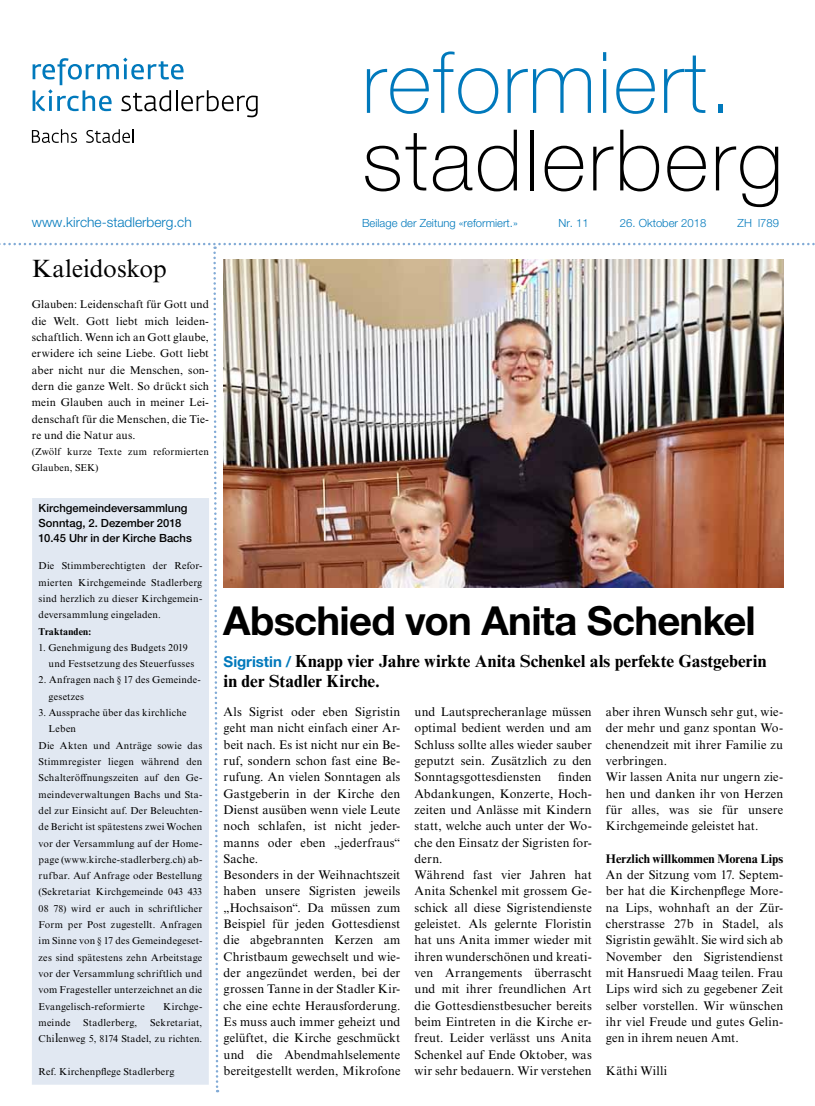
<style>
.page{position:relative;width:815px;height:1106px;background:#fff}
.page>*{position:absolute;margin:0;border:0;box-sizing:border-box;transform-origin:0 0}
.t1{font:100 85px "Helvetica Neue LT Pro";letter-spacing:.02em;color:#0079bc}
.t2{font:100 85px "Helvetica Neue LT Pro";letter-spacing:.03em;color:#000}
.t3{font:700 40px "Helvetica Neue LT Pro";letter-spacing:-.02em;color:#000}
.t4{font:25px "Times NRMT Pro";letter-spacing:-.005em;color:#000}
.t5{font:700 17.5px/20px "Times NRMT Pro";color:#000}
.t6{font:300 13.75px "Helvetica Neue LT Pro";color:#0079bc}
.t7{font:12.5px/16.2px "Times NRMT Pro";letter-spacing:.015em;color:#000}
.t8{font:700 12.5px "Times NRMT Pro";color:#000}
.t9{font:11.25px/16.2px "Times NRMT Pro";letter-spacing:.02em;color:#000;text-align:justify}
.t10{font:500 11.25px/15px "Helvetica Neue LT Pro";color:#000}
.t11{font:300 11.25px "Helvetica Neue LT Pro";color:#0079bc}
.t12{font:10px/16.2px "Times NRMT Pro";letter-spacing:.02em;color:#000}
.t13{font:700 10px "Times NRMT Pro";letter-spacing:.015em;color:#000}
.s1{font-size:12.5px}
.s2{font-family:"Helvetica Neue LT Pro";font-size:15px;color:#0079bc}
</style>
<div class="page">
<svg style="left:32px;top:129px;width:45px;height:14px"></svg>
<svg style="left:86px;top:129px;width:48px;height:14px"></svg>
<svg style="left:33px;top:58px;width:225px;height:59px"></svg>
<img style="left:0;top:243px;width:815px;height:849px">
<div style="left:32px;top:498px;width:177px;height:586px;background:#e1e8f2"></div>
<h1 class="t1" style="left:362px;top:32px;width:371px">reformiert.</h1>
<h1 class="t2" style="left:362px;top:110px;width:422px">stadlerberg</h1>
<p class="t6" style="left:32px;top:213px;width:161px">www.kirche-stadlerberg.ch</p>
<p class="t11" style="left:362px;top:216px;width:157px">Beilage der Zeitung «reformiert.»</p>
<p class="t11" style="left:558px;top:216px;width:32px">Nr. 11</p>
<p class="t11" style="left:620px;top:216px;width:88px">26. Oktober 2018</p>
<p class="t11" style="left:738px;top:216px;width:43px">ZH l789</p>
<h3 class="t4" style="left:32px;top:254px;width:136px">Kaleidoskop</h3>
<p class="t9" style="left:32px;top:297px;width:179px">Glauben: Leidenschaft für Gott und die Welt. Gott liebt mich leiden&shy;schaftlich. Wenn ich an Gott glaube, erwidere ich seine Liebe. Gott liebt aber nicht nur die Menschen, son&shy;dern die ganze Welt. So drückt sich mein Glauben auch in meiner Lei&shy;denschaft für die Menschen, die Tie&shy;re und die Natur aus.</p>
<p class="t12" style="left:32px;top:444px;width:179px">(Zwölf kurze Texte zum reformierten<br>Glauben, SEK)</p>
<p class="t10" style="left:39px;top:500px;width:155px">Kirchgemeindeversammlung<br>Sonntag, 2. Dezember 2018<br>10.45 Uhr in der Kirche Bachs</p>
<p class="t12" style="left:39px;top:558px;width:165px;text-align:justify">Die Stimmberechtigten der Refor&shy;mierten Kirchgemeinde Stadlerberg sind herzlich zu dieser Kirchgemein&shy;deversammlung eingeladen.</p>
<p class="t13" style="left:39px;top:625px;width:54px">Traktanden:</p>
<p class="t12" style="left:49px;top:640px;width:147px;text-indent:-10px">1. Genehmigung des Budgets 2019 und Festsetzung des Steuerfusses</p>
<p class="t12" style="left:49px;top:672px;width:154px;text-indent:-10px">2. Anfragen nach § 17 des Gemeinde&shy;gesetzes</p>
<p class="t12" style="left:39px;top:705px;width:149px">3. Aussprache über das kirchliche</p>
<p class="t12" style="left:49px;top:721px;width:29px">Leben</p>
<p class="t12" style="left:39px;top:737px;width:165px">Die Akten und Anträge sowie das</p>
<p class="t12" style="left:39px;top:754px;width:165px">Stimmregister liegen während den</p>
<p class="t12" style="left:39px;top:770px;width:165px">Schalteröffnungszeiten auf den Ge-</p>
<p class="t12" style="left:39px;top:786px;width:165px">meindeverwaltungen Bachs und Sta-</p>
<p class="t12" style="left:39px;top:803px;width:165px">del zur Einsicht auf. Der Beleuchten-</p>
<p class="t12" style="left:39px;top:819px;width:165px">de Bericht ist spätestens zwei Wochen</p>
<p class="t12" style="left:39px;top:835px;width:165px">vor der Versammlung auf der Home-</p>
<p class="t12" style="left:39px;top:851px;width:165px">page (www.kirche-stadlerberg.ch) ab-</p>
<p class="t12" style="left:39px;top:868px;width:165px">rufbar. Auf Anfrage oder Bestellung</p>
<p class="t12" style="left:39px;top:884px;width:165px">(Sekretariat Kirchgemeinde 043 433</p>
<p class="t12" style="left:39px;top:900px;width:165px">08 78) wird er auch in schriftlicher</p>
<p class="t12" style="left:39px;top:917px;width:165px">Form per Post zugestellt. Anfragen</p>
<p class="t12" style="left:39px;top:933px;width:165px">im Sinne von § 17 des Gemeindegeset-</p>
<p class="t12" style="left:39px;top:949px;width:165px">zes sind spätestens zehn Arbeitstage</p>
<p class="t12" style="left:39px;top:966px;width:165px">vor der Versammlung schriftlich und</p>
<p class="t12" style="left:39px;top:982px;width:165px">vom Fragesteller unterzeichnet an die</p>
<p class="t12" style="left:39px;top:998px;width:108px">Evangelisch-reformierte</p>
<p class="t12" style="left:163px;top:998px;width:41px">Kirchge-</p>
<p class="t12" style="left:39px;top:1014px;width:33px">meinde</p>
<p class="t12" style="left:83px;top:1014px;width:55px">Stadlerberg,</p>
<p class="t12" style="left:39px;top:1014px;width:165px;text-align:right">Sekretariat,<br>Chi<span class="s1">l</span>enweg 5, 8174 Stadel, zu richten.</p>
<p class="t12" style="left:39px;top:1063px;width:137px">Ref. Kirchenpflege Stadlerberg</p>
<h2 class="t3" style="left:223px;top:595px;width:534px">Abschied von Anita Schenkel</h2>
<h3 class="t5" style="left:224px;top:651px;width:544px"><span class="s2">Sigristin /</span> Knapp vier Jahre wirkte Anita Schenkel als perfekte Gastgeberin in der Stadler Kirche.</h3>
<p class="t7" style="left:224px;top:704px;width:178px">Als Sigrist oder eben Sigristin geht man nicht einfach einer Ar&shy;beit nach. Es ist nicht nur ein Be&shy;ruf, sondern schon fast eine Be&shy;rufung. An vielen Sonntagen als<br>Gastgeberin in der Kirche den<br>Dienst ausüben wenn viele Leute noch schlafen, ist nicht jeder&shy;manns oder eben „jederfraus“<br>Sache.<br>Besonders in der Weihnachtszeit haben unsere Sigristen jeweils „Hochsaison“. Da müssen zum<br>Beispiel für jeden Gottesdienst die abgebrannten Kerzen am<br>Christbaum gewechselt und wie&shy;der angezündet werden, bei der grossen Tanne in der Stadler Kir&shy;che eine echte Herausforderung.<br>Es muss auch immer geheizt und gelüftet, die Kirche geschmückt und die Abendmahlselemente bereitgestellt werden, Mikrofone</p>
<p class="t7" style="left:415px;top:704px;width:179px;text-align:justify">und Lautsprecheranlage müssen optimal bedient werden und am Schluss sollte alles wieder sauber geputzt sein. Zusätzlich zu den Sonntagsgottesdiensten</p>
<p class="t7" style="left:415px;top:769px;width:179px;text-indent:144px">finden<br>Abdankungen, Konzerte, Hoch&shy;zeiten und Anlässe mit Kindern statt, welche auch unter der Wo&shy;che den Einsatz der Sigristen for&shy;dern.<br>Während fast vier Jahren hat<br>Anita Schenkel mit grossem Ge&shy;schick all diese Sigristendienste geleistet. Als gelernte Floristin hat uns Anita immer wieder mit ihren wunderschönen und kreati&shy;ven Arrangements überrascht und mit ihrer freundlichen Art die Gottesdienstbesucher bereits beim Eintreten in die Kirche er&shy;freut. Leider verlässt uns Anita<br>Schenkel auf Ende Oktober, was wir sehr bedauern. Wir verstehen</p>
<p class="t7" style="left:606px;top:704px;width:179px">aber ihren Wunsch sehr gut, wie&shy;der mehr und ganz spontan Wo&shy;chenendzeit mit ihrer Familie zu verbringen.<br>Wir lassen Anita nur ungern zie&shy;hen und danken ihr von Herzen für alles, was sie für unsere<br>Kirchgemeinde geleistet hat.</p>
<p class="t8" style="left:606px;top:850px;width:179px">Herzlich willkommen Morena Lips</p>
<p class="t7" style="left:606px;top:867px;width:179px;text-align:justify">An der Sitzung vom 17. Septem&shy;ber hat die Kirchenpflege More&shy;na Lips, wohnhaft an der Zür&shy;cherstrasse 27b in Stadel, als Sigristin gewählt. Sie wird sich ab November den Sigristendienst mit Hansruedi Maag teilen. Frau Lips wird sich zu gegebener Zeit selber vorstellen. Wir wünschen ihr viel Freude und gutes Gelin&shy;gen in ihrem neuen Amt.</p>
<p class="t7" style="left:606px;top:1063px;width:63px">Käthi Willi</p>
</div>
